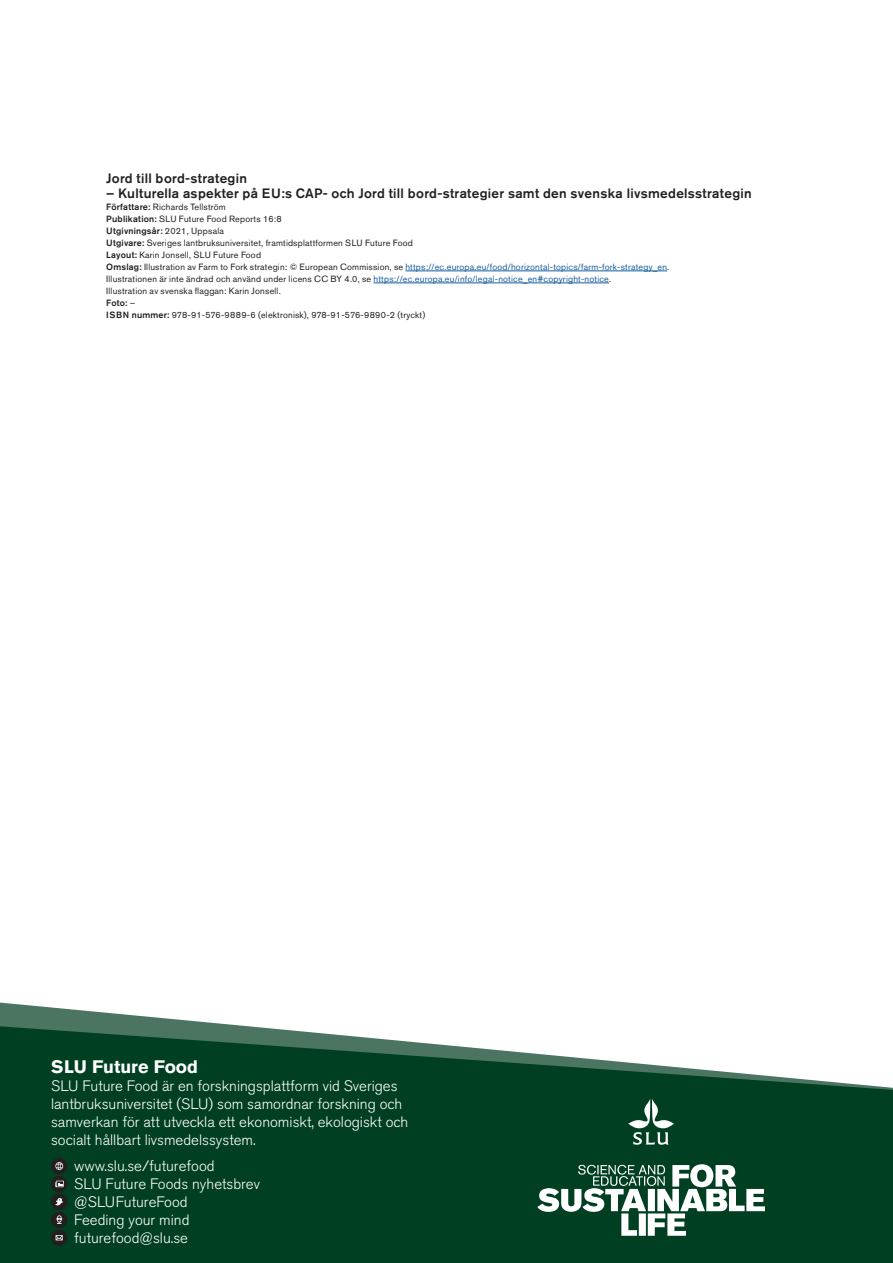
<style>
.page{position:relative;width:893px;height:1263px;background:#fff}
.page>*{position:absolute;margin:0;border:0;box-sizing:border-box;transform-origin:0 0}
.t1{font:700 18px "Akzidenz Grotesk Std";color:#fff}
.t2{font:300 15px/18px "Akzidenz Grotesk Std";color:#fff}
.P-BaksideAdress{font:500 13.5px "Akzidenz Grotesk Std";letter-spacing:.025em;color:#231f20}
.P-BaksideAdress-2{font:9px "Akzidenz Grotesk Std";letter-spacing:.02em;color:#231f20}
.P-BaksideAdress-3{font:9px "Akzidenz Grotesk Std";letter-spacing:.02em;color:#175d9e}
.P-BaksideAdress-4{font:500 9px "Akzidenz Grotesk Std";letter-spacing:.025em;color:#231f20}
.s1{font-weight:500}
.s2{font-weight:400}
.s3{font-weight:500;color:#231f20}
.s4{color:#231f20}
</style>
<div class="page">
<svg style="left:0;top:1002px;width:245px;height:24px"></svg>
<svg style="left:0;top:1026px;width:893px;height:237px;background:#1e553b"></svg>
<svg style="left:537px;top:1164px;width:228px;height:72px"></svg>
<svg style="left:628px;top:1099px;width:46px;height:46px"></svg>
<div style="left:51px;top:1229px;width:16px;height:17px;background:#231f20;border-radius:50%"></div>
<svg style="left:56px;top:1235px;width:7px;height:5px"></svg>
<div style="left:51px;top:1176px;width:16px;height:16px;background:#231f20;border-radius:50%"></div>
<svg style="left:55px;top:1181px;width:9px;height:6px"></svg>
<div style="left:51px;top:1212px;width:16px;height:16px;background:#231f20;border-radius:50%"></div>
<svg style="left:56px;top:1215px;width:6px;height:9px"></svg>
<div style="left:51px;top:1194px;width:16px;height:16px;background:#231f20;border-radius:50%"></div>
<svg style="left:55px;top:1198px;width:8px;height:7px"></svg>
<div style="left:51px;top:1158px;width:16px;height:16px;background:#231f20;border-radius:50%"></div>
<svg style="left:55px;top:1162px;width:8px;height:8px"></svg>
<hr style="left:405px;top:271px;width:262px;height:1px;background:#175d9e">
<hr style="left:374px;top:283px;width:235px;height:1px;background:#175d9e">
<p class="P-BaksideAdress" style="left:106px;top:170px;width:142px">Jord till bord-strategin</p>
<p class="P-BaksideAdress" style="left:106px;top:185px;width:647px">– Kulturella aspekter på EU:s CAP- och Jord till bord-strategier samt den svenska livsmedelsstrategin</p>
<p class="P-BaksideAdress-2" style="left:106px;top:201px;width:121px"><span class="s1">Författare:</span> Richards Tellström</p>
<p class="P-BaksideAdress-2" style="left:106px;top:213px;width:177px"><span class="s1">Publikation:</span> SLU Future Food Reports 16:8</p>
<p class="P-BaksideAdress-4" style="left:106px;top:225px;width:119px">Utgivningsår: <span class="s2">2021, Uppsala</span></p>
<p class="P-BaksideAdress-2" style="left:106px;top:237px;width:308px"><span class="s1">Utgivare:</span> Sveriges lantbruksuniversitet, framtidsplattformen SLU Future Food</p>
<p class="P-BaksideAdress-2" style="left:106px;top:249px;width:156px"><span class="s1">Layout:</span> Karin Jonsell, SLU Future Food</p>
<p class="P-BaksideAdress-3" style="left:106px;top:261px;width:564px"><span class="s3">Omslag:</span> <span class="s4">Illustration av Farm to Fork strategin: © European Commission, se</span> https://ec.europa.eu/food/horizontal-topics/farm-fork-strategy_en<span class="s4">.</span></p>
<p class="P-BaksideAdress-3" style="left:106px;top:273px;width:506px"><span class="s4">Illustrationen är inte ändrad och använd under licens CC BY 4.0, se</span> https://ec.europa.eu/info/legal-notice_en#copyright-notice<span class="s4">.</span></p>
<p class="P-BaksideAdress-2" style="left:106px;top:285px;width:176px">Illustration av svenska flaggan: Karin Jonsell.</p>
<p class="P-BaksideAdress-4" style="left:106px;top:297px;width:31px">Foto: <span class="s2">–</span></p>
<p class="P-BaksideAdress-2" style="left:106px;top:309px;width:320px"><span class="s1">ISBN nummer:</span> 978-91-576-9889-6 (elektronisk), 978-91-576-9890-2 (tryckt)</p>
<p class="t1" style="left:51px;top:1056px;width:149px">SLU Future Food</p>
<p class="t2" style="left:51px;top:1077px;width:359px">SLU Future Food är en forskningsplattform vid Sveriges lantbruksuniversitet (SLU) som samordnar forskning och samverkan för att utveckla ett ekonomiskt, ekologiskt och socialt hållbart livsmedelssystem.</p>
<p class="t2" style="left:74px;top:1157px;width:187px">www.slu.se/futurefood<br>SLU Future Foods nyhetsbrev</p>
<p class="t2" style="left:74px;top:1193px;width:115px">@SLUFutureFood</p>
<p class="t2" style="left:74px;top:1211px;width:117px">Feeding your mind</p>
<p class="t2" style="left:74px;top:1229px;width:115px">futurefood@slu.se</p>
</div>
